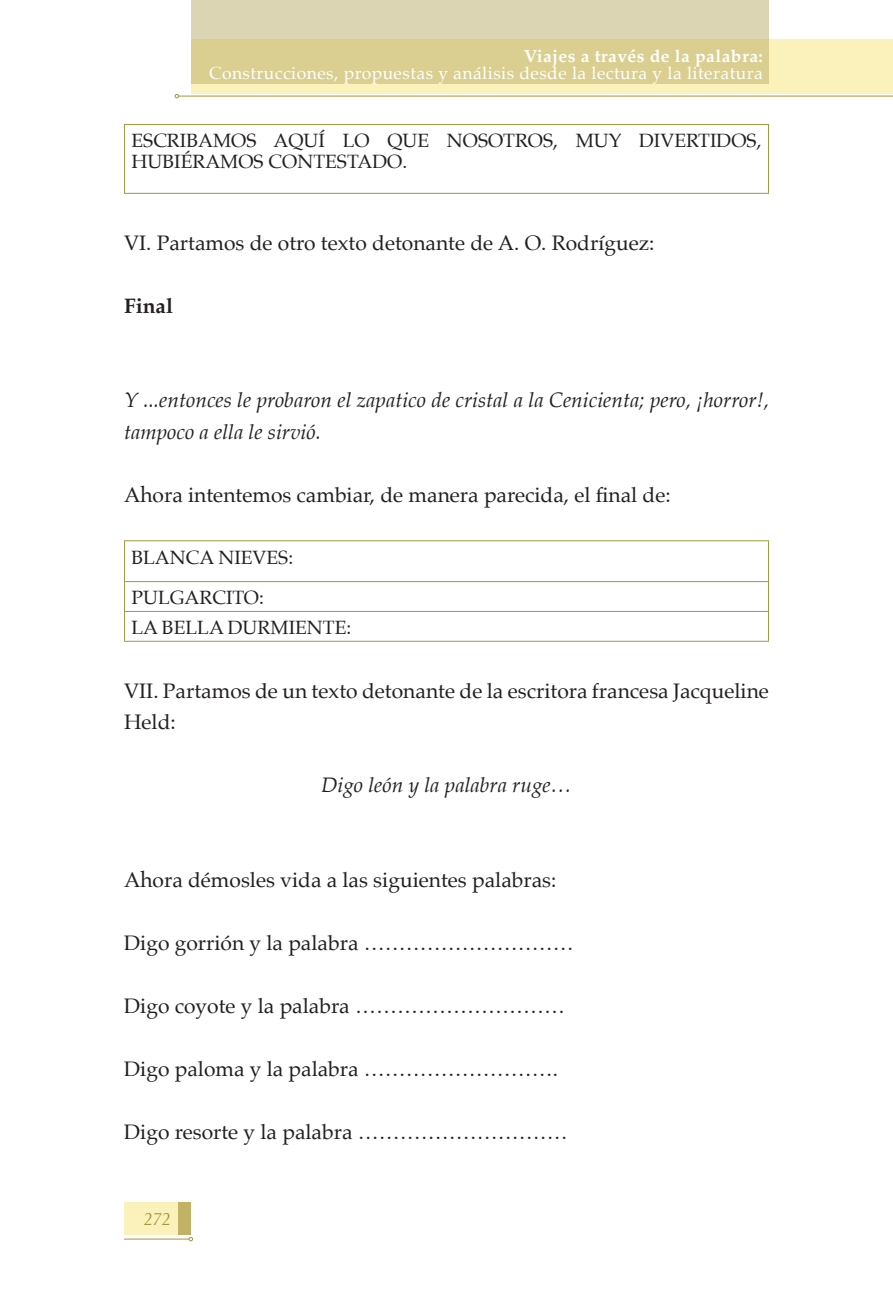
<style>
.page{position:relative;width:893px;height:1290px;background:#fff}
.page>*{position:absolute;margin:0;border:0;box-sizing:border-box;transform-origin:0 0}
.t1{font:21px/31.5px "Palatino";color:#231f20}
.t2{font:italic 21px/31.5px "Palatino";color:#231f20}
.t3{font:700 21px "Palatino";color:#231f20}
.t4{font:19.25px/21px "Palatino";color:#231f20}
.t5{font:17.5px "Palatino";letter-spacing:.025em;color:#fff}
.t6{font:700 17.5px "Palatino";letter-spacing:.025em;color:#fff}
.t7{font:italic 17.5px "Palatino";color:#a6953d}
</style>
<div class="page">
<div style="left:124px;top:1202px;width:66px;height:32px;background:#faf2ba"></div>
<div style="left:192px;top:39px;width:701px;height:55px;background:#faf2ba"></div>
<svg style="left:192px;top:0;width:577px;height:84px;background:#dad1a0"></svg>
<div style="left:178px;top:1202px;width:12px;height:32px;background:#c1b265"></div>
<hr style="left:179px;top:96px;width:714px;height:1px;background:#a6953d">
<svg style="left:175px;top:94px;width:4px;height:4px"></svg>
<hr style="left:124px;top:1238px;width:65px;height:1px;background:#a6953d">
<svg style="left:189px;top:1237px;width:4px;height:4px"></svg>
<hr style="left:124px;top:124px;width:645px;height:1px;background:#a6953d">
<hr style="left:124px;top:125px;width:1px;height:68px;background:#a6953d">
<hr style="left:768px;top:125px;width:1px;height:68px;background:#a6953d">
<hr style="left:124px;top:193px;width:645px;height:1px;background:#a6953d">
<hr style="left:124px;top:540px;width:645px;height:1px;background:#a6953d">
<hr style="left:124px;top:541px;width:1px;height:40px;background:#a6953d">
<hr style="left:768px;top:541px;width:1px;height:40px;background:#a6953d">
<hr style="left:124px;top:581px;width:645px;height:1px;background:#a6953d">
<hr style="left:124px;top:611px;width:645px;height:1px;background:#a6953d">
<svg style="left:124px;top:582px;width:1px;height:59px"></svg>
<svg style="left:768px;top:582px;width:1px;height:59px"></svg>
<hr style="left:124px;top:641px;width:645px;height:1px;background:#a6953d">
<p class="t6" style="left:524px;top:41px;width:241px">Viajes a través de la palabra:</p>
<p class="t5" style="left:209px;top:58px;width:555px">Construcciones, propuestas y análisis desde la lectura y la literatura</p>
<p class="t4" style="left:131px;top:130px;width:632px">ESCRIBAMOS AQUÍ LO QUE NOSOTROS, MUY DIVERTIDOS,<br>HUBIÉRAMOS CONTESTADO.</p>
<p class="t1" style="left:124px;top:227px;width:532px">VI. Partamos de otro texto detonante de A. O. Rodríguez:</p>
<p class="t3" style="left:124px;top:288px;width:50px">Final</p>
<p class="t2" style="left:124px;top:384px;width:646px">Y ...entonces le probaron el zapatico de cristal a la Cenicienta; pero, ¡horror!, tampoco a ella le sirvió.</p>
<p class="t1" style="left:124px;top:479px;width:548px">Ahora intentemos cambiar, de manera parecida, el final de:</p>
<p class="t4" style="left:131px;top:536px;width:163px;line-height:40.8px">BLANCA NIEVES:<br>PULGARCITO:</p>
<p class="t4" style="left:131px;top:617px;width:221px">LA BELLA DURMIENTE:</p>
<p class="t1" style="left:124px;top:675px;width:646px">VII. Partamos de un texto detonante de la escritora francesa Jacqueline<br>Held:</p>
<p class="t2" style="left:321px;top:769px;width:252px">Digo león y la palabra ruge…</p>
<p class="t1" style="left:124px;top:864px;width:434px">Ahora démosles vida a las siguientes palabras:</p>
<p class="t1" style="left:124px;top:927px;width:451px">Digo gorrión y la palabra …………………………</p>
<p class="t1" style="left:124px;top:990px;width:443px">Digo coyote y la palabra …………………………</p>
<p class="t1" style="left:124px;top:1053px;width:436px">Digo paloma y la palabra ……………………….</p>
<p class="t1" style="left:124px;top:1116px;width:445px">Digo resorte y la palabra …………………………</p>
<p class="t7" style="left:144px;top:1204px;width:28px">272</p>
</div>
